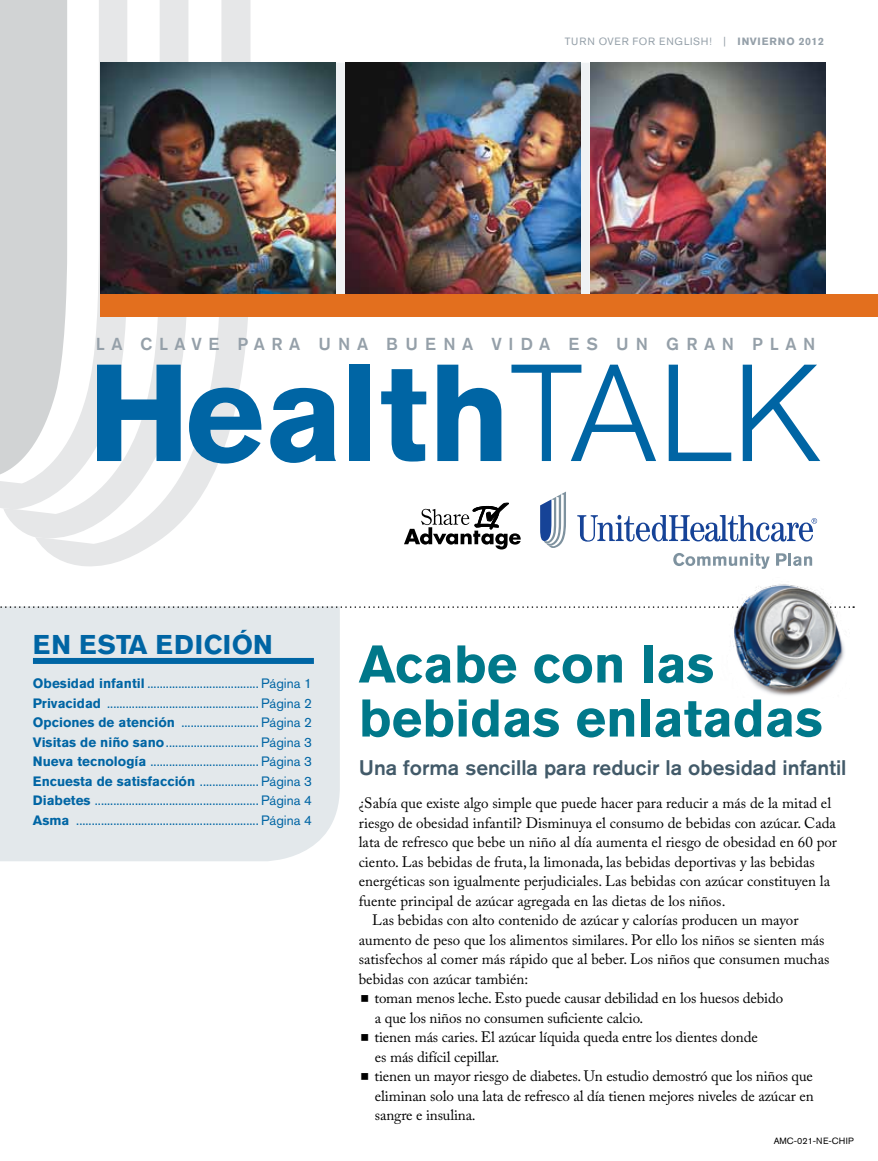
<style>
.page{position:relative;width:878px;height:1161px;background:#fff}
.page>*{position:absolute;margin:0;border:0;box-sizing:border-box;transform-origin:0 0}
.t1{font:700 136.5px "Akzidenz Grotesk BE";color:#0065a4}
.t2{font:700 52.5px/54px "Akzidenz Grotesk BE";color:#00788a}
.t3{font:700 27px "Akzidenz Grotesk BE";letter-spacing:.02em;color:#0065a4}
.t4{font:500 21px "Akzidenz Grotesk BE";color:#425a69}
.t5{font:500 17.25px "Akzidenz Grotesk BE";letter-spacing:.38em;color:#95a0a9}
.t6{font:15px "Adobe Caslon Pro";color:#000}
.t7{font:13.5px/19.5px "Akzidenz Grotesk BE";color:#0065a4;text-align:justify}
.t8{font:10.5px "Akzidenz Grotesk BE";letter-spacing:.07em;color:#95a0a9}
.t9{font:700 10.5px "Akzidenz Grotesk BE";letter-spacing:.05em;color:#95a0a9}
.t10{font:9px "Akzidenz Grotesk BE";letter-spacing:.02em;color:#000}
.s1{font-weight:700}
.s2{font-weight:300}
</style>
<div class="page">
<div style="left:0;top:608px;width:340px;height:253px;background:#e3e8eb"></div>
<hr style="left:0;top:0;width:3px;height:508px;background:#d1d3d4">
<svg style="left:3px;top:0;width:32px;height:537px;background:#d5d7d8"></svg>
<svg style="left:35px;top:0;width:215px;height:566px"></svg>
<svg style="left:577px;top:515px;width:240px;height:27px"></svg>
<svg style="left:540px;top:492px;width:26px;height:56px"></svg>
<svg style="left:673px;top:553px;width:96px;height:16px"></svg>
<svg style="left:776px;top:553px;width:36px;height:13px"></svg>
<svg style="left:0;top:606px;width:854px;height:2px"></svg>
<div style="left:336px;top:63px;width:9px;height:243px;background:#eff2f4"></div>
<div style="left:580px;top:63px;width:9px;height:243px;background:#eff2f4"></div>
<img style="left:100px;top:63px;width:235px;height:231px">
<img style="left:345px;top:63px;width:235px;height:231px">
<img style="left:590px;top:63px;width:235px;height:231px">
<div style="left:100px;top:294px;width:778px;height:23px;background:#e36f1e"></div>
<div style="left:33px;top:658px;width:281px;height:6px;background:#0065a4"></div>
<img style="left:720px;top:584px;width:129px;height:112px">
<svg style="left:404px;top:502px;width:116px;height:48px"></svg>
<p class="t8" style="left:565px;top:35px;width:179px">Tu rn over for english! | <span class="s1">invi</span></p>
<p class="t9" style="left:761px;top:36px;width:64px">erno 2012</p>
<p class="t5" style="left:96px;top:333px;width:14px">LA</p>
<p class="t5" style="left:141px;top:333px;width:676px">Clave para una buena vida es un gran plan</p>
<h1 class="t1" style="left:88px;top:334px;width:736px">Health<span class="s2">TALK</span></h1>
<h3 class="t3" style="left:33px;top:629px;width:158px">En esta edición</h3>
<p class="t7" style="left:33px;top:674px;width:281px"><span class="s1">Obesidad infantil</span> .................................... Página 1<br><span class="s1">Privacidad</span> ................................................. Página 2<br><span class="s1">Opciones de atención</span> ......................... Página 2<br><span class="s1">Visitas de niño sano</span>.............................. Página 3<br><span class="s1">Nueva tecnología</span> ................................... Página 3<br><span class="s1">Encuesta de satisfacción</span> ................... Página 3<br><span class="s1">Diabetes</span> ..................................................... Página 4<br><span class="s1">Asma</span> ........................................................... Página 4</p>
<h2 class="t2" style="left:359px;top:637px;width:465px">Acabe con las bebidas enlatadas</h2>
<h3 class="t4" style="left:359px;top:755px;width:489px">U na forma sencilla para reducir la obesidad infantil</h3>
<p class="t6" style="left:359px;top:794px;width:474px">¿Sabía que existe algo simple que puede hacer para reducir a más de la mitad el</p>
<p class="t6" style="left:359px;top:814px;width:478px">riesgo de obesidad infantil? Disminuya el consumo de bebidas con azúcar. Cada</p>
<p class="t6" style="left:359px;top:833px;width:480px">lata de refresco que bebe un niño al día aumenta el riesgo de obesidad en 60 por</p>
<p class="t6" style="left:359px;top:853px;width:457px">ciento. Las bebidas de fruta, la limonada, las bebidas deportivas y las bebidas</p>
<p class="t6" style="left:359px;top:872px;width:473px">energéticas son igualmente perjudiciales. Las bebidas con azúcar constituyen la</p>
<p class="t6" style="left:359px;top:892px;width:368px">fuente principal de azúcar agregada en las dietas de los niños.</p>
<p class="t6" style="left:372px;top:911px;width:427px">Las bebidas con alto contenido de azúcar y calorías producen un mayor</p>
<p class="t6" style="left:359px;top:931px;width:467px">aumento de peso que los alimentos similares. Por ello los niños se sienten más</p>
<p class="t6" style="left:359px;top:950px;width:472px">satisfechos al comer más rápido que al beber. Los niños que consumen muchas</p>
<p class="t6" style="left:359px;top:970px;width:171px">bebidas con azúcar también:</p>
<p class="t6" style="left:374px;top:989px;width:410px">toman menos leche. Esto puede causar debilidad en los huesos debido</p>
<p class="t6" style="left:375px;top:1009px;width:270px">a que los niños no consumen suficiente calcio.</p>
<p class="t6" style="left:374px;top:1028px;width:385px">tienen más caries. El azúcar líquida queda entre los dientes donde</p>
<p class="t6" style="left:375px;top:1048px;width:126px">es más difícil cepillar.</p>
<p class="t6" style="left:374px;top:1067px;width:440px">tienen un mayor riesgo de diabetes. Un estudio demostró que los niños que</p>
<p class="t6" style="left:375px;top:1087px;width:440px">eliminan solo una lata de refresco al día tienen mejores niveles de azúcar en</p>
<p class="t6" style="left:375px;top:1106px;width:102px">sangre e insulina.</p>
<p class="t10" style="left:773px;top:1136px;width:82px">AMC-021-NE-CHIP</p>
</div>
